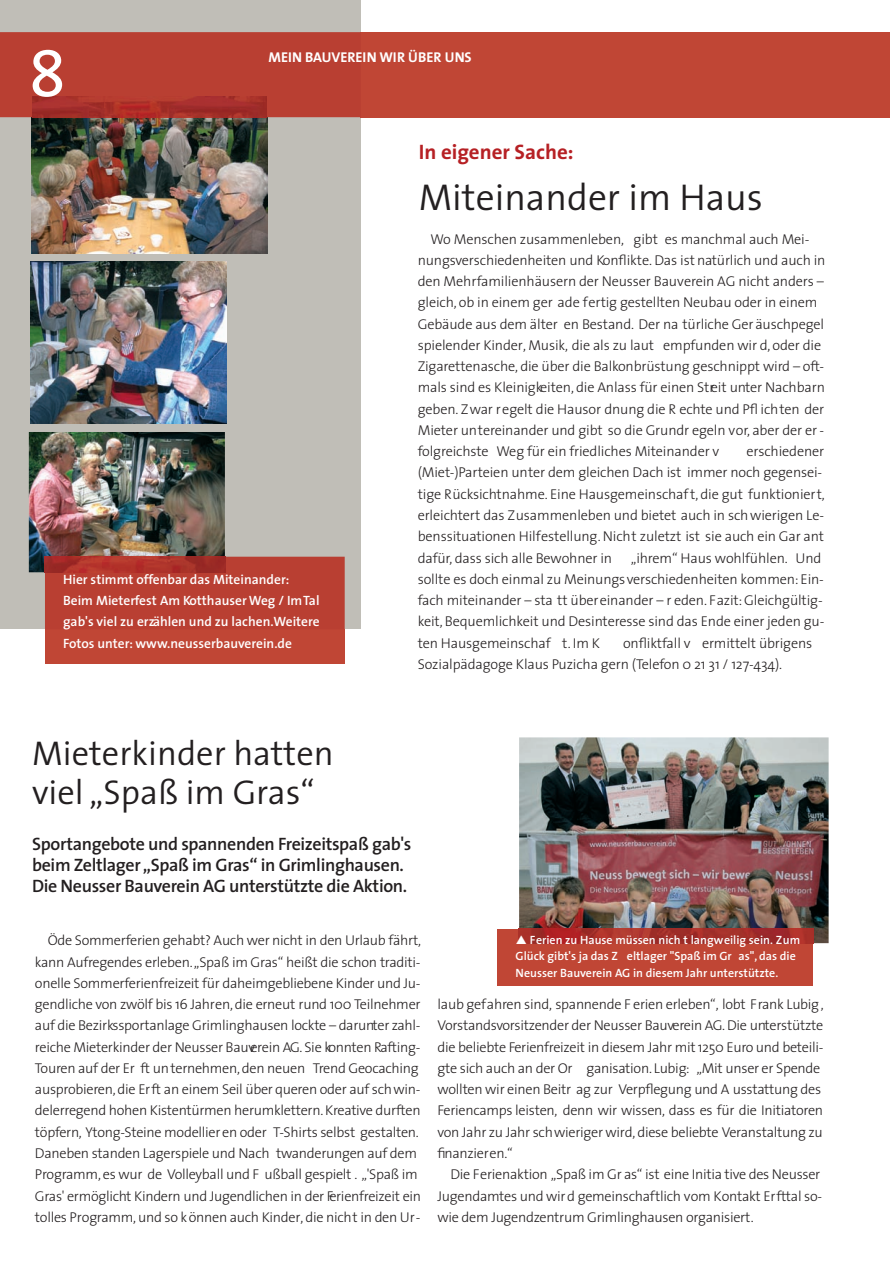
<style>
.page{position:relative;width:890px;height:1262px;background:#fff}
.page>*{position:absolute;margin:0;border:0;box-sizing:border-box;transform-origin:0 0}
.t1{font:67.5px "The Sans Caps";color:#fff}
.t2{font:300 37.5px "The Sans";color:#231f20}
.t3{font:300 34.5px/39px "The Sans";color:#231f20}
.t4{font:700 21px "The Sans";color:#b62024}
.t5{font:600 18px/21px "The Sans";letter-spacing:-.02em;color:#231f20}
.t6{font:300 14.25px/21.3px "The Sans";letter-spacing:-.02em;color:#231f20}
.t7{font:700 14.25px "The Sans";color:#fff}
.t8{font:600 13.5px/21.3px "The Sans";color:#fff}
.t9{font:600 12px/16.5px "The Sans";color:#fff}
</style>
<div class="page">
<div style="left:0;top:0;width:361px;height:629px;background:#c0beb7"></div>
<img style="left:32px;top:117px;width:235px;height:136px">
<div style="left:361px;top:32px;width:529px;height:85px;background:#c04635"></div>
<svg style="left:0;top:32px;width:361px;height:85px;background:#b63c30"></svg>
<img style="left:519px;top:737px;width:309px;height:206px">
<div style="left:497px;top:943px;width:316px;height:43px;background:#c04635"></div>
<div style="left:497px;top:929px;width:22px;height:14px;background:#c04635"></div>
<img style="left:519px;top:928px;width:294px;height:15px">
<img style="left:30px;top:262px;width:196px;height:162px">
<img style="left:29px;top:432px;width:196px;height:140px">
<div style="left:45px;top:629px;width:300px;height:34px;background:#c04635"></div>
<div style="left:45px;top:557px;width:300px;height:72px;background:#b93f32"></div>
<img style="left:45px;top:556px;width:180px;height:16px">
<svg style="left:518px;top:935px;width:8px;height:9px"></svg>
<h1 class="t1" style="left:29px;top:17px;width:39px">8</h1>
<p class="t7" style="left:268px;top:45px;width:205px">MEIN BAUVEREIN WIR ÜBER UNS</p>
<p class="t8" style="left:63px;top:568px;width:258px">Hier stimmt offenbar das Miteinander:<br>Beim Mieterfest Am Kotthauser Weg / Im Tal gab's viel zu erzählen und zu lachen.Weitere Fotos unter: www.neusserbauverein.de</p>
<h3 class="t3" style="left:32px;top:733px;width:303px">Mieterkinder hatten viel „Spaß im Gras“</h3>
<h3 class="t4" style="left:419px;top:135px;width:156px">In eigener Sache:</h3>
<h2 class="t2" style="left:419px;top:167px;width:346px">Miteinander im Haus</h2>
<p class="t6" style="left:418px;top:228px;width:409px;text-indent:13px">Wo Menschen zusammenleben, gibt es manchmal auch Mei&shy;nungsverschiedenheiten und Konflikte. Das ist natürlich und auch in den Mehrfamilienhäusern der Neusser Bauverein AG nicht anders – gleich, ob in einem ger ade fertig gestellten Neubau oder in einem Gebäude aus dem älter en Bestand. Der na türliche Ger äuschpegel spielender Kinder, Musik, die als zu laut empfunden wir d, oder die Zigarettenasche, die über die Balkonbrüstung geschnippt wird – oft&shy;mals sind es Kleinigkeiten, die Anlass für einen Streit unter Nachbarn geben. Zwar regelt die Hausor dnung die R echte und Pfl ichten der Mieter untereinander und gibt so die Grundr egeln vor, aber der er - folgreichste Weg für ein friedliches Miteinander v</p>
<p class="t6" style="left:418px;top:440px;width:409px;text-indent:329px">erschiedener (Miet-)Parteien unter dem gleichen Dach ist immer noch gegensei&shy;tige Rücksichtnahme. Eine Hausgemeinschaf t, die gut funktioniert, erleichtert das Zusammenleben und bietet auch in sch wierigen Le&shy;benssituationen Hilfestellung. Nicht zuletzt ist sie auch ein Gar ant dafür, dass sich alle Bewohner in</p>
<p class="t6" style="left:418px;top:546px;width:408px;text-indent:213px">„ihrem“ Haus wohlfühlen. Und sollte es doch einmal zu Meinungsverschiedenheiten kommen: Ein&shy;fach miteinander – sta tt übereinander – r eden. Fazit: Gleichgültig&shy;keit, Bequemlichkeit und Desinteresse sind das Ende einer jeden gu&shy;ten Hausgemeinschaf t. Im K</p>
<p class="t6" style="left:418px;top:631px;width:396px;text-indent:205px">onfliktfall v ermittelt übrigens<br>Sozialpädagoge Klaus Puzicha gern (Telefon 0 21 31 / 127-434).</p>
<p class="t5" style="left:32px;top:833px;width:381px">Sportangebote und spannenden Freizeitspaß gab's beim Zeltlager „Spaß im Gras“ in Grimlinghausen.<br>Die Neusser Bauverein AG unterstützte die Aktion.</p>
<p class="t6" style="left:35px;top:929px;width:388px;text-indent:13px">Öde Sommerferien gehabt? Auch wer nicht in den Urlaub fährt, kann Aufregendes erleben. „Spaß im Gras“ heißt die schon traditi&shy;onelle Sommerferienfreizeit für daheimgebliebene Kinder und Ju&shy;gendliche von zwölf bis 16 Jahren, die erneut rund 100 Teilnehmer auf die Bezirkssportanlage Grimlinghausen lockte – darunter zahl&shy;reiche Mieterkinder der Neusser Bauverein AG. Sie konnten Rafting-Touren auf der Er ft unternehmen, den neuen Trend Geocaching ausprobieren, die Erft an einem Seil über queren oder auf sch win&shy;delerregend hohen Kistentürmen herumklettern. Kreative durften töpfern, Ytong-Steine modellier en oder T-Shirts selbst gestalten.<br>Daneben standen Lagerspiele und Nach twanderungen auf dem Programm, es wur de Volleyball und F ußball gespielt . „'Spaß im Gras' ermöglicht Kindern und Jugendlichen in der Ferienfreizeit ein tolles Programm, und so können auch Kinder, die nicht in den Ur-</p>
<p class="t9" style="left:515px;top:931px;width:286px;text-indent:14px">Ferien zu Hause müssen nich t langweilig sein. Zum<br>Glück gibt's ja das Z eltlager "Spaß im Gr as", das die<br>Neusser Bauverein AG in diesem Jahr unterstützte.</p>
<p class="t6" style="left:437px;top:993px;width:388px">laub gefahren sind, spannende F erien erleben“, lobt Frank Lubig , Vorstandsvorsitzender der Neusser Bauverein AG. Die unterstützte die beliebte Ferienfreizeit in diesem Jahr mit 1250 Euro und beteili&shy;gte sich auch an der Or ganisation. Lubig: „Mit unser er Spende wollten wir einen Beitr ag zur Verpflegung und A usstattung des Feriencamps leisten, denn wir wissen, dass es für die Initiatoren von Jahr zu Jahr schwieriger wird, diese beliebte Veranstaltung zu finanzieren.“</p>
<p class="t6" style="left:437px;top:1163px;width:386px;text-indent:13px">Die Ferienaktion „Spaß im Gr as“ ist eine Initia tive des Neusser<br>Jugendamtes und wir d gemeinschaftlich vom Kontakt Erfttal so&shy;wie dem Jugendzentrum Grimlinghausen organisiert.</p>
</div>
